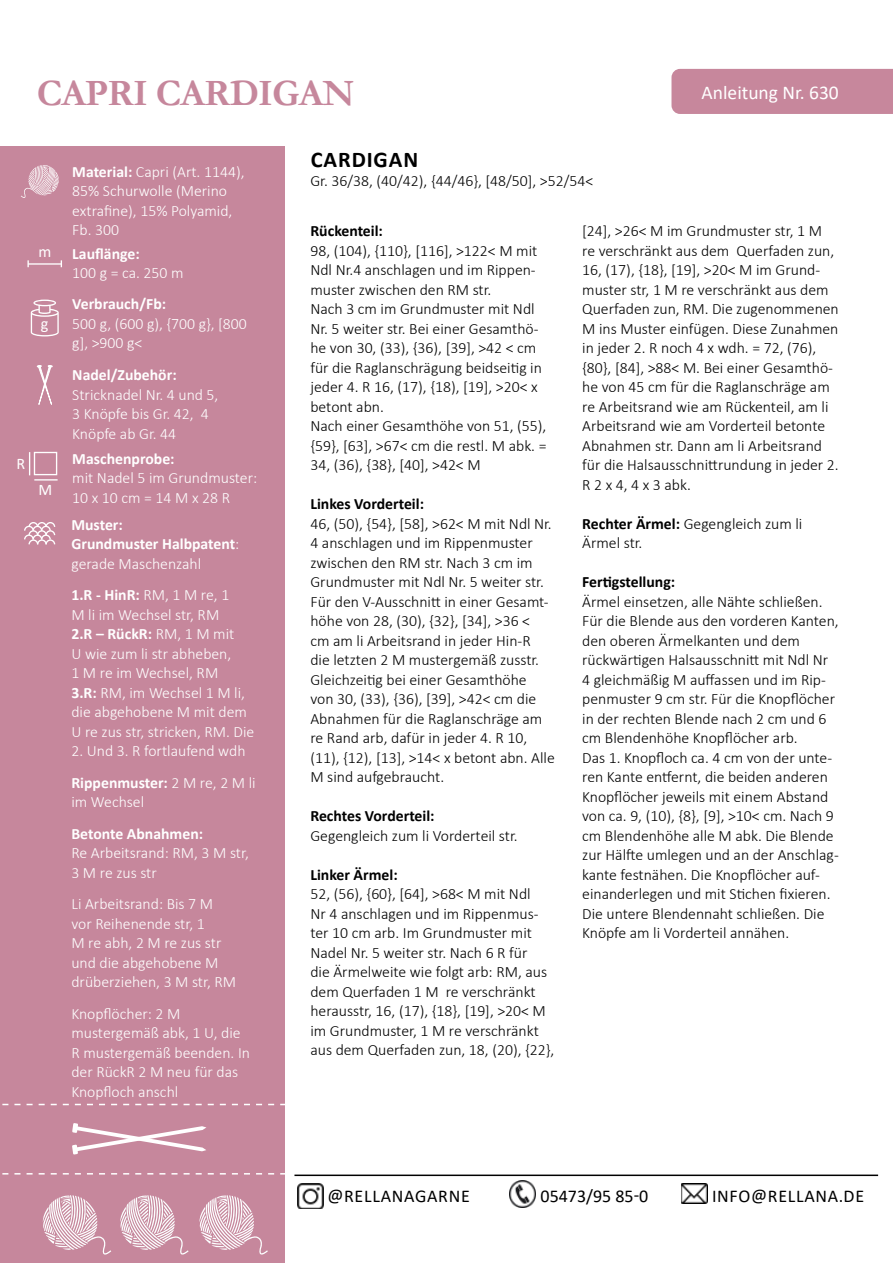
<style>
.page{position:relative;width:893px;height:1263px;background:#fff}
.page>*{position:absolute;margin:0;border:0;box-sizing:border-box;transform-origin:0 0}
.t1{font:700 37.5px "Garamond";letter-spacing:-.02em;color:#c6879c}
.t2{font:700 22.5px "Calibri";letter-spacing:.04em;color:#000}
.t3{font:19.5px "Calibri";color:#fff}
.t4{font:18px "Calibri";letter-spacing:.04em;color:#000}
.t5{font:18px "Calibri";color:#000}
.t6{font:16.2px "Calibri";color:#fff}
.t7{font:300 15.75px/19.5px "Calibri";color:#000}
.t8{font:300 15.75px/19.5px "Calibri";color:#fff}
.t9{font:700 15.75px/19.5px "Calibri";color:#fff}
.t10{font:700 15.75px "Calibri";color:#000}
.s1{font-weight:700}
.s2{font-weight:300}
</style>
<div class="page">
<div style="left:0;top:147px;width:285px;height:1116px;background:#c6879c"></div>
<svg style="left:199px;top:1195px;width:69px;height:60px"></svg>
<svg style="left:42px;top:1195px;width:69px;height:60px"></svg>
<svg style="left:120px;top:1195px;width:69px;height:60px"></svg>
<svg style="left:2px;top:1173px;width:283px;height:1px"></svg>
<div style="left:671px;top:69px;width:222px;height:45px;background:#c7879c"></div>
<svg style="left:2px;top:1104px;width:283px;height:1px"></svg>
<svg style="left:72px;top:1123px;width:134px;height:32px"></svg>
<svg style="left:29px;top:452px;width:29px;height:28px"></svg>
<svg style="left:36px;top:365px;width:17px;height:40px"></svg>
<svg style="left:31px;top:300px;width:28px;height:36px"></svg>
<hr style="left:28px;top:263px;width:34px;height:2px;background:#fff">
<svg style="left:27px;top:260px;width:2px;height:7px"></svg>
<svg style="left:21px;top:165px;width:38px;height:33px"></svg>
<svg style="left:24px;top:522px;width:32px;height:23px"></svg>
<hr style="left:294px;top:1174px;width:584px;height:2px;background:#000">
<img style="left:681px;top:1184px;width:26px;height:20px">
<img style="left:298px;top:1184px;width:26px;height:25px">
<img style="left:509px;top:1180px;width:27px;height:28px">
<h1 class="t1" style="left:37px;top:67px;width:319px">CAPRI CARDIGAN</h1>
<p class="t3" style="left:702px;top:79px;width:139px">Anleitung Nr. 630</p>
<p class="t6" style="left:17px;top:452px;width:10px">R</p>
<p class="t8" style="left:72px;top:162px;width:174px"><span class="s1">Material:</span> Capri (Art. 1144),<br>85% Schurwolle (Merino extrafine), 15% Polyamid,<br>Fb. 300</p>
<p class="t6" style="left:38px;top:240px;width:14px">m</p>
<p class="t9" style="left:72px;top:244px;width:69px">Lauflänge:</p>
<p class="t8" style="left:72px;top:263px;width:113px">100 g = ca. 250 m</p>
<p class="t6" style="left:41px;top:312px;width:9px">g</p>
<p class="t6" style="left:39px;top:478px;width:15px">M</p>
<p class="t9" style="left:72px;top:294px;width:95px">Verbrauch/Fb:</p>
<p class="t8" style="left:72px;top:314px;width:176px">500 g, (600 g), {700 g}, [800 g], &gt;900 g&lt;</p>
<p class="t9" style="left:72px;top:365px;width:106px">Nadel/Zubehör:</p>
<p class="t8" style="left:72px;top:384px;width:148px">Stricknadel Nr. 4 und 5,<br>3 Knöpfe bis Gr. 42, 4<br>Knöpfe ab Gr. 44</p>
<p class="t9" style="left:72px;top:448px;width:104px">Maschenprobe:</p>
<p class="t8" style="left:72px;top:468px;width:186px">mit Nadel 5 im Grundmuster:<br>10 x 10 cm = 14 M x 28 R</p>
<p class="t9" style="left:71px;top:514px;width:169px">Muster:<br>Grundmuster Halbpatent<span class="s2">: gerade Maschenzahl</span></p>
<p class="t8" style="left:71px;top:585px;width:184px"><span class="s1">1.R - HinR:</span> RM, 1 M re, 1<br>M li im Wechsel str, RM<br><span class="s1">2.R – RückR:</span> RM, 1 M mit<br>U wie zum li str abheben,<br>1 M re im Wechsel, RM<br><span class="s1">3.R:</span> RM, im Wechsel 1 M li, die abgehobene M mit dem<br>U re zus str, stricken, RM. Die</p>
<p class="t8" style="left:71px;top:735px;width:186px;line-height:31.5px">2. Und 3. R fortlaufend wdh<br><span class="s1">Rippenmuster:</span> 2 M re, 2 M li</p>
<p class="t8" style="left:71px;top:792px;width:74px">im Wechsel</p>
<p class="t9" style="left:71px;top:823px;width:133px">Betonte Abnahmen:</p>
<p class="t8" style="left:71px;top:843px;width:179px">Re Arbeitsrand: RM, 3 M str,<br>3 M re zus str</p>
<p class="t8" style="left:71px;top:894px;width:166px">Li Arbeitsrand: Bis 7 M vor Reihenende str, 1<br>M re abh, 2 M re zus str und die abgehobene M drüberziehen, 3 M str, RM</p>
<p class="t8" style="left:71px;top:1003px;width:180px">Knopflöcher: 2 M mustergemäß abk, 1 U, die<br>R mustergemäß beenden. In der RückR 2 M neu für das<br>Knopfloch anschl</p>
<h2 class="t2" style="left:311px;top:143px;width:109px">CARDIGAN</h2>
<p class="t7" style="left:310px;top:171px;width:284px">Gr. 36/38, (40/42), {44/46}, [48/50], &gt;52/54&lt;</p>
<p class="t10" style="left:310px;top:220px;width:74px">Rückenteil:</p>
<p class="t7" style="left:310px;top:241px;width:238px">98, (104), {110}, [116], &gt;122&lt; M mit<br>Ndl Nr.4 anschlagen und im Rippen&shy;muster zwischen den RM str.<br>Nach 3 cm im Grundmuster mit Ndl<br>Nr. 5 weiter str. Bei einer Gesamthö&shy;he von 30, (33), {36), [39], &gt;42 &lt; cm für die Raglanschrägung beidseitig in jeder 4. R 16, (17), {18), [19], &gt;20&lt; x betont abn.<br>Nach einer Gesamthöhe von 51, (55), {59}, [63], &gt;67&lt; cm die restl. M abk. =<br>34, (36), {38}, [40], &gt;42&lt; M</p>
<p class="t10" style="left:310px;top:493px;width:115px">Linkes Vorderteil:</p>
<p class="t7" style="left:310px;top:514px;width:246px">46, (50), {54}, [58], &gt;62&lt; M mit Ndl Nr.<br>4 anschlagen und im Rippenmuster zwischen den RM str. Nach 3 cm im Grundmuster mit Ndl Nr. 5 weiter str.<br>Für den V-Ausschnitt in einer Gesamt&shy;höhe von 28, (30), {32}, [34], &gt;36 &lt;<br>cm am li Arbeitsrand in jeder Hin-R<br>die letzten 2 M mustergemäß zusstr.<br>Gleichzeitig bei einer Gesamthöhe<br>von 30, (33), {36), [39], &gt;42&lt; cm die Abnahmen für die Raglanschräge am re Rand arb, dafür in jeder 4. R 10, (11), {12), [13], &gt;14&lt; x betont abn. Alle M sind aufgebraucht.</p>
<p class="t10" style="left:310px;top:805px;width:126px">Rechtes Vorderteil:</p>
<p class="t7" style="left:310px;top:826px;width:209px">Gegengleich zum li Vorderteil str.</p>
<p class="t10" style="left:310px;top:863px;width:89px">Linker Ärmel:</p>
<p class="t7" style="left:310px;top:884px;width:245px">52, (56), {60}, [64], &gt;68&lt; M mit Ndl<br>Nr 4 anschlagen und im Rippenmus&shy;ter 10 cm arb. Im Grundmuster mit Nadel Nr. 5 weiter str. Nach 6 R für<br>die Ärmelweite wie folgt arb: RM, aus dem Querfaden 1 M re verschränkt herausstr, 16, (17), {18}, [19], &gt;20&lt; M im Grundmuster, 1 M re verschränkt aus dem Querfaden zun, 18, (20), {22},</p>
<p class="t7" style="left:582px;top:221px;width:258px">[24], &gt;26&lt; M im Grundmuster str, 1 M re verschränkt aus dem Querfaden zun, 16, (17), {18}, [19], &gt;20&lt; M im Grund&shy;muster str, 1 M re verschränkt aus dem Querfaden zun, RM. Die zugenommenen M ins Muster einfügen. Diese Zunahmen in jeder 2. R noch 4 x wdh. = 72, (76), {80}, [84], &gt;88&lt; M. Bei einer Gesamthö&shy;he von 45 cm für die Raglanschräge am re Arbeitsrand wie am Rückenteil, am li Arbeitsrand wie am Vorderteil betonte Abnahmen str. Dann am li Arbeitsrand für die Halsausschnittrundung in jeder 2.<br>R 2 x 4, 4 x 3 abk.</p>
<p class="t7" style="left:582px;top:514px;width:222px"><span class="s1">Rechter Ärmel:</span> Gegengleich zum li<br>Ärmel str.</p>
<p class="t10" style="left:582px;top:571px;width:94px">Fertigstellung:</p>
<p class="t7" style="left:582px;top:592px;width:258px">Ärmel einsetzen, alle Nähte schließen.<br>Für die Blende aus den vorderen Kanten, den oberen Ärmelkanten und dem rückwärtigen Halsausschnitt mit Ndl Nr 4 gleichmäßig M auffassen und im Rip&shy;penmuster 9 cm str. Für die Knopflöcher in der rechten Blende nach 2 cm und 6 cm Blendenhöhe Knopflöcher arb.<br>Das 1. Knopfloch ca. 4 cm von der unte&shy;ren Kante entfernt, die beiden anderen Knopflöcher jeweils mit einem Abstand von ca. 9, (10), {8}, [9], &gt;10&lt; cm. Nach 9 cm Blendenhöhe alle M abk. Die Blende zur Hälfte umlegen und an der Anschlag&shy;kante festnähen. Die Knopflöcher auf&shy;einanderlegen und mit Stichen fixieren.<br>Die untere Blendennaht schließen. Die Knöpfe am li Vorderteil annähen.</p>
<p class="t4" style="left:327px;top:1183px;width:144px">@RELLANAGARNE</p>
<p class="t5" style="left:541px;top:1183px;width:109px">05473/95 85-0</p>
<p class="t4" style="left:712px;top:1183px;width:154px">INFO@RELLANA.DE</p>
</div>
